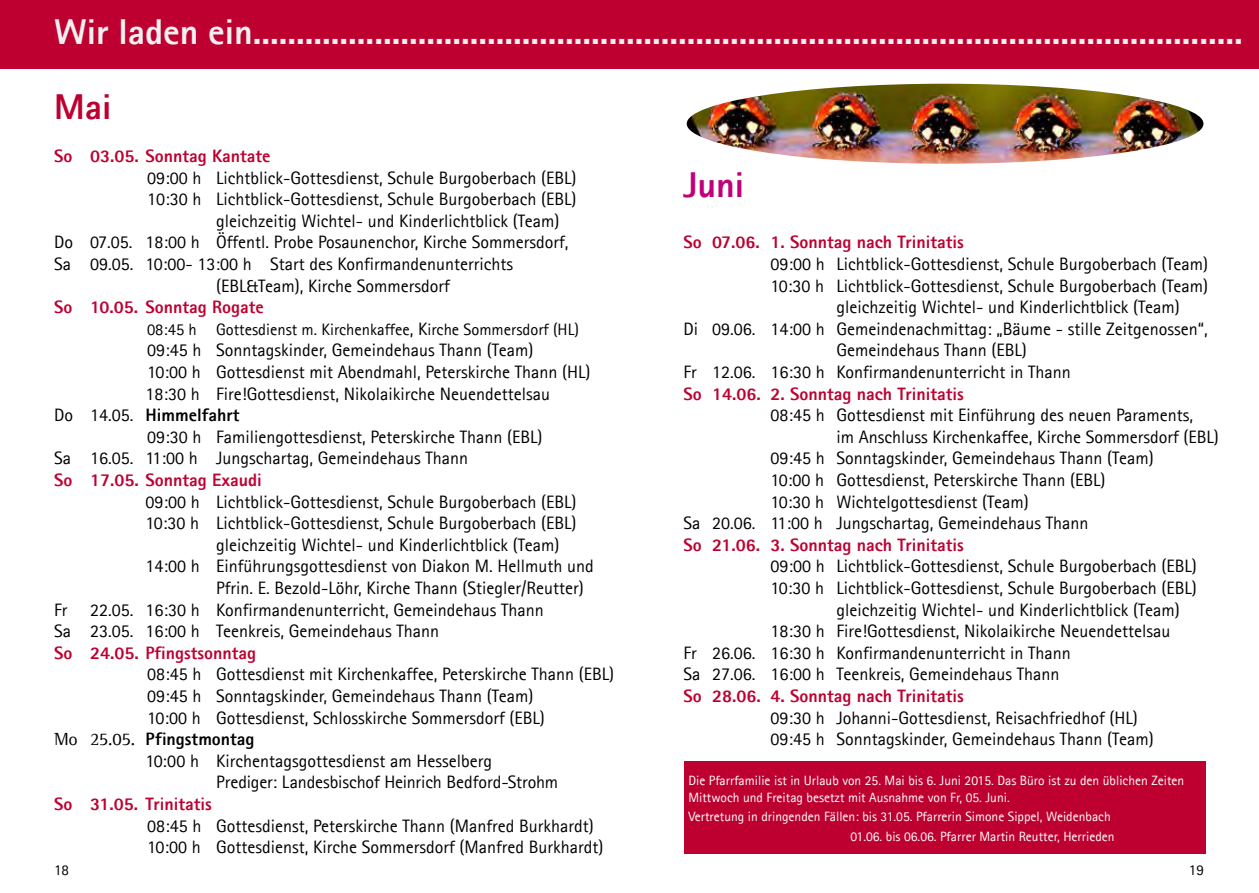
<style>
.page{position:relative;width:1259px;height:893px;background:#fff}
.page>*{position:absolute;margin:0;border:0;box-sizing:border-box;transform-origin:0 0}
.t1{font:800 36px "Agfa Rotis Sans Serif";color:#f0f0f1}
.t2{font:800 36px "Agfa Rotis Sans Serif";color:#bf007b}
.t3{font:800 36px "Agfa Rotis Sans Serif";color:#bd0030}
.t4{font:18px/21.6px "Agfa Rotis Sans Serif";color:#000}
.t5{font:800 18px "Agfa Rotis Sans Serif";color:#bd0030}
.t6{font:800 18px "Agfa Rotis Sans Serif";color:#000}
.t7{font:16.5px "Agfa Rotis Sans Serif";color:#000}
.t8{font:15px "Agfa Rotis Sans Serif";color:#000}
.t9{font:13.5px/16.5px "Agfa Rotis Sans Serif";color:#fff}
.s1{font-size:18px}
.s2{font-weight:400}
.s3{font-family:"Agfa Rotis Semi Serif";font-weight:400}
</style>
<div class="page">
<div style="left:684px;top:761px;width:521px;height:93px;background:#bd0030"></div>
<img style="left:686px;top:84px;width:517px;height:80px">
<div style="left:0;top:0;width:1259px;height:68px;background:#bd0030"></div>
<h1 class="t1" style="left:54px;top:9px;width:1190px">Wir laden ein..................................................................................................................</h1>
<h1 class="t3" style="left:54px;top:84px;width:59px">Mai</h1>
<p class="t5" style="left:54px;top:144px;width:218px">So 03.05. Sonntag Kantate</p>
<p class="t4" style="left:147px;top:167px;width:431px">09:00 h Lichtblick-Gottesdienst, Schule Burgoberbach (EBL)</p>
<p class="t4" style="left:147px;top:188px;width:431px">10:30 h Lichtblick-Gottesdienst, Schule Burgoberbach (EBL)</p>
<p class="t4" style="left:216px;top:210px;width:345px">gleichzeitig Wichtel- und Kinderlichtblick (Team)</p>
<p class="t4" style="left:54px;top:231px;width:516px">Do 07.05. 18:00 h Öffentl. Probe Posaunenchor, Kirche Sommersdorf,</p>
<p class="t4" style="left:54px;top:253px;width:460px">Sa 09.05. 10:00- 13:00 h Start des Konfirmandenunterrichts</p>
<p class="t4" style="left:216px;top:275px;width:235px">(EBL&amp;Team), Kirche Sommersdorf</p>
<p class="t5" style="left:54px;top:296px;width:211px">So 10.05. Sonntag Rogate</p>
<p class="t7" style="left:147px;top:319px;width:433px">08:45 h Gottesdienst m. Kirchenkaffee<span class="s1">, K</span>irche Sommersdorf (HL)</p>
<p class="t4" style="left:147px;top:339px;width:388px">09:45 h Sonntagskinder, Gemeindehaus Thann (Team)</p>
<p class="t4" style="left:147px;top:361px;width:445px">10:00 h Gottesdienst mit Abendmahl, Peterskirche Thann (HL)</p>
<p class="t4" style="left:145px;top:383px;width:406px">18:30 h Fire!Gottesdienst, Nikolaikirche Neuendettelsau</p>
<p class="t6" style="left:54px;top:404px;width:187px"><span class="s2">Do 14.05.</span> Himmelfahrt</p>
<p class="t4" style="left:147px;top:426px;width:397px">09:30 h Familiengottesdienst, Peterskirche Thann (EBL)</p>
<p class="t4" style="left:54px;top:447px;width:415px">Sa 16.05. 11:00 h Jungschartag, Gemeindehaus Thann</p>
<p class="t5" style="left:54px;top:468px;width:209px">So 17.05. Sonntag Exaudi</p>
<p class="t4" style="left:145px;top:491px;width:432px">09:00 h Lichtblick-Gottesdienst, Schule Burgoberbach (EBL)</p>
<p class="t4" style="left:145px;top:512px;width:432px">10:30 h Lichtblick-Gottesdienst, Schule Burgoberbach (EBL)</p>
<p class="t4" style="left:216px;top:534px;width:345px">gleichzeitig Wichtel- und Kinderlichtblick (Team)</p>
<p class="t4" style="left:145px;top:555px;width:450px">14:00 h Einführungsgottesdienst von Diakon M. Hellmuth und</p>
<p class="t4" style="left:216px;top:577px;width:369px">Pfrin. E. Bezold-Löhr, Kirche Thann (Stiegler/Reutter)</p>
<p class="t4" style="left:54px;top:599px;width:15px">Fr</p>
<p class="t4" style="left:54px;top:599px;width:491px;text-indent:36px">22.05. 16:30 h Konfirmandenunterricht, Gemeindehaus Thann<br>Sa 23.05. 16:00 h Teenkreis, Gemeindehaus Thann</p>
<p class="t5" style="left:54px;top:641px;width:204px">So 24.05. Pfingstsonntag</p>
<p class="t4" style="left:147px;top:663px;width:468px">08:45 h Gottesdienst mit Kirchenkaffee, Peterskirche Thann (EBL)</p>
<p class="t4" style="left:147px;top:685px;width:388px">09:45 h Sonntagskinder, Gemeindehaus Thann (Team)</p>
<p class="t4" style="left:147px;top:707px;width:399px">10:00 h Gottesdienst, Schlosskirche Sommersdorf (EBL)</p>
<p class="t6" style="left:54px;top:728px;width:202px"><span class="s3">Mo 25.05.</span> Pfingstmontag</p>
<p class="t4" style="left:146px;top:750px;width:348px">10:00 h Kirchentagsgottesdienst am Hesselberg</p>
<p class="t4" style="left:216px;top:771px;width:344px">Prediger: Landesbischof Heinrich Bedford-Strohm</p>
<p class="t5" style="left:54px;top:792px;width:159px">So 31.05. Trinitatis</p>
<p class="t4" style="left:147px;top:815px;width:458px">08:45 h Gottesdienst, Peterskirche Thann (Manfred Burkhardt)<br>10:00 h Gottesdienst, Kirche Sommersdorf (Manfred Burkhardt)</p>
<h1 class="t2" style="left:683px;top:162px;width:62px">Juni</h1>
<p class="t5" style="left:683px;top:231px;width:282px">So 07.06. 1. Sonntag nach Trinitatis</p>
<p class="t4" style="left:770px;top:253px;width:439px">09:00 h Lichtblick-Gottesdienst, Schule Burgoberbach (Team)</p>
<p class="t4" style="left:770px;top:275px;width:439px">10:30 h Lichtblick-Gottesdienst, Schule Burgoberbach (Team)</p>
<p class="t4" style="left:836px;top:296px;width:345px">gleichzeitig Wichtel- und Kinderlichtblick (Team)</p>
<p class="t4" style="left:683px;top:318px;width:526px">Di 09.06. 14:00 h Gemeindenachmittag: „Bäume - stille Zeitgenossen“,</p>
<p class="t4" style="left:836px;top:339px;width:192px">Gemeindehaus Thann (EBL)</p>
<p class="t4" style="left:683px;top:361px;width:389px">Fr 12.06. 16:30 h Konfirmandenunterricht in Thann</p>
<p class="t5" style="left:683px;top:382px;width:282px">So 14.06. 2. Sonntag nach Trinitatis</p>
<p class="t4" style="left:770px;top:404px;width:424px">08:45 h Gottesdienst mit Einführung des neuen Paraments,</p>
<p class="t4" style="left:836px;top:426px;width:384px">im Anschluss Kirchenkaffee, Kirche Sommersdorf (EBL)</p>
<p class="t4" style="left:770px;top:447px;width:385px">09:45 h Sonntagskinder, Gemeindehaus Thann (Team)</p>
<p class="t4" style="left:770px;top:469px;width:336px">10:00 h Gottesdienst, Peterskirche Thann (EBL)</p>
<p class="t4" style="left:770px;top:491px;width:260px">10:30 h Wichtelgottesdienst (Team)</p>
<p class="t4" style="left:683px;top:512px;width:406px">Sa 20.06. 11:00 h Jungschartag, Gemeindehaus Thann</p>
<p class="t5" style="left:683px;top:533px;width:282px">So 21.06. 3. Sonntag nach Trinitatis</p>
<p class="t4" style="left:770px;top:555px;width:428px">09:00 h Lichtblick-Gottesdienst, Schule Burgoberbach (EBL)</p>
<p class="t4" style="left:770px;top:577px;width:428px">10:30 h Lichtblick-Gottesdienst, Schule Burgoberbach (EBL)</p>
<p class="t4" style="left:836px;top:599px;width:345px">gleichzeitig Wichtel- und Kinderlichtblick (Team)</p>
<p class="t4" style="left:770px;top:620px;width:401px">18:30 h Fire!Gottesdienst, Nikolaikirche Neuendettelsau</p>
<p class="t4" style="left:683px;top:642px;width:389px">Fr 26.06. 16:30 h Konfirmandenunterricht in Thann</p>
<p class="t4" style="left:683px;top:663px;width:377px">Sa 27.06. 16:00 h Teenkreis, Gemeindehaus Thann</p>
<p class="t5" style="left:683px;top:684px;width:282px">So 28.06. 4. Sonntag nach Trinitatis</p>
<p class="t4" style="left:770px;top:707px;width:385px">09:30 h Johanni-Gottesdienst, Reisachfriedhof (HL)<br>09:45 h Sonntagskinder, Gemeindehaus Thann (Team)</p>
<p class="t9" style="left:688px;top:772px;width:497px">Die Pfarrfamilie ist in Urlaub von 25. Mai bis 6. Juni 2015. Das Büro ist zu den üblichen Zeiten<br>Mittwoch und Freitag besetzt mit Ausnahme von Fr, 05. Juni.</p>
<p class="t9" style="left:688px;top:807px;width:428px;line-height:19.5px;text-align:right">Vertretung in dringenden Fällen: bis 31.05. Pfarrerin Simone Sippel, Weidenbach<br>01.06. bis 06.06. Pfarrer Martin Reutter, Herrieden</p>
<p class="t8" style="left:54px;top:861px;width:16px">18</p>
<p class="t8" style="left:1189px;top:861px;width:16px">19</p>
</div>
